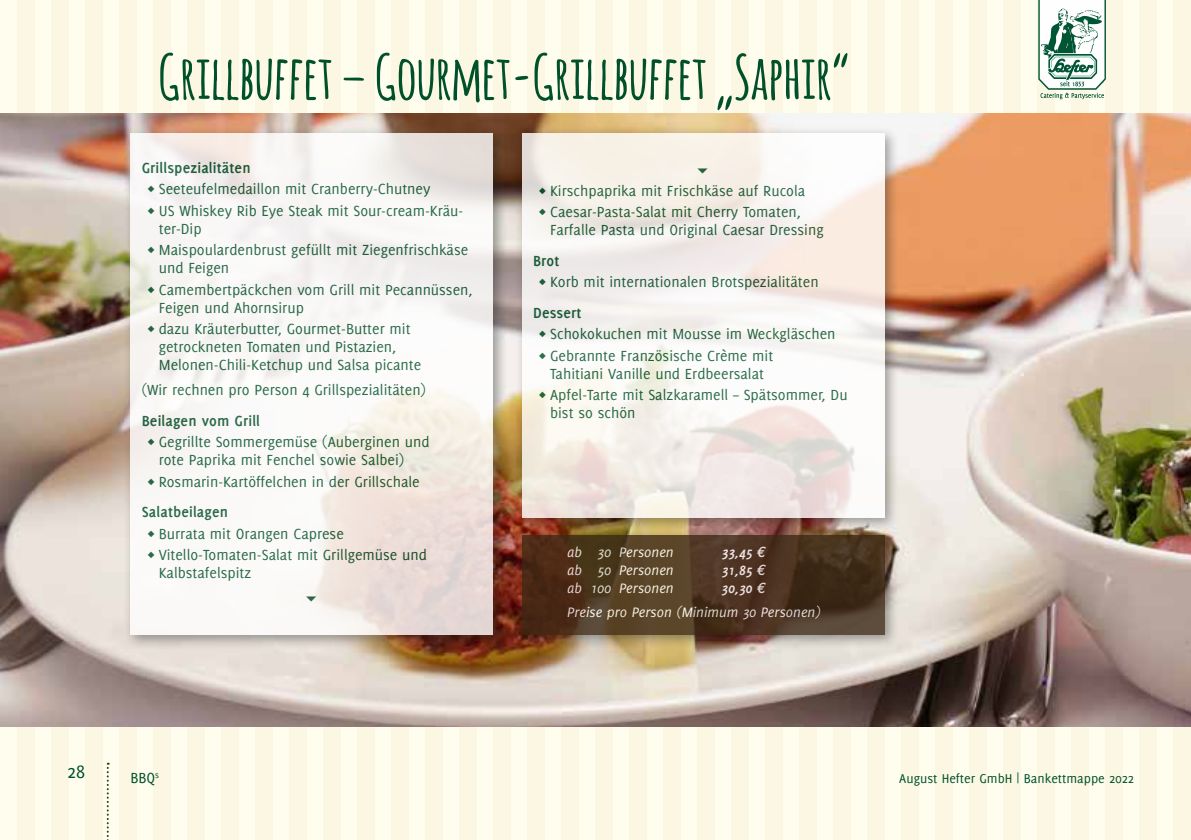
<style>
.page{position:relative;width:1191px;height:840px;background:#fff}
.page>*{position:absolute;margin:0;border:0;box-sizing:border-box;transform-origin:0 0}
.t1{font:700 60px "Amatic";letter-spacing:.01em;color:#00512a}
.t2{font:20px "Delicious";color:#00512a}
.t3{font:16px/21.4px "Delicious";color:#00512a}
.t4{font:700 16px "Delicious";letter-spacing:.01em;color:#00512a}
.t5{font:italic 15px "Delicious";color:#fff}
.t6{font:italic 700 15px "Delicious";color:#fff}
.t7{font:14px "Delicious";color:#00512a}
</style>
<div class="page">
<div style="left:0;top:0;width:1191px;height:839px;background:#fffdee"></div>
<hr style="left:0;top:0;width:1px;height:839px;background:#fcf7e3">
<div style="left:17px;top:0;width:17px;height:839px;background:#fcf7e3"></div>
<div style="left:51px;top:0;width:17px;height:839px;background:#fcf7e3"></div>
<div style="left:85px;top:0;width:17px;height:839px;background:#fcf7e3"></div>
<div style="left:119px;top:0;width:17px;height:839px;background:#fcf7e3"></div>
<div style="left:153px;top:0;width:17px;height:839px;background:#fcf7e3"></div>
<div style="left:187px;top:0;width:17px;height:839px;background:#fcf7e3"></div>
<div style="left:221px;top:0;width:17px;height:839px;background:#fcf7e3"></div>
<div style="left:255px;top:0;width:17px;height:839px;background:#fcf7e3"></div>
<div style="left:289px;top:0;width:17px;height:839px;background:#fcf7e3"></div>
<div style="left:323px;top:0;width:17px;height:839px;background:#fcf7e3"></div>
<div style="left:357px;top:0;width:17px;height:839px;background:#fcf7e3"></div>
<div style="left:391px;top:0;width:17px;height:839px;background:#fcf7e3"></div>
<div style="left:425px;top:0;width:17px;height:839px;background:#fcf7e3"></div>
<div style="left:459px;top:0;width:17px;height:839px;background:#fcf7e3"></div>
<div style="left:493px;top:0;width:17px;height:839px;background:#fcf7e3"></div>
<div style="left:527px;top:0;width:17px;height:839px;background:#fcf7e3"></div>
<div style="left:561px;top:0;width:17px;height:839px;background:#fcf7e3"></div>
<div style="left:595px;top:0;width:17px;height:839px;background:#fcf7e3"></div>
<div style="left:629px;top:0;width:17px;height:839px;background:#fcf7e3"></div>
<div style="left:663px;top:0;width:17px;height:839px;background:#fcf7e3"></div>
<div style="left:697px;top:0;width:17px;height:839px;background:#fcf7e3"></div>
<div style="left:731px;top:0;width:17px;height:839px;background:#fcf7e3"></div>
<div style="left:765px;top:0;width:17px;height:839px;background:#fcf7e3"></div>
<div style="left:799px;top:0;width:17px;height:839px;background:#fcf7e3"></div>
<div style="left:833px;top:0;width:17px;height:839px;background:#fcf7e3"></div>
<div style="left:867px;top:0;width:17px;height:839px;background:#fcf7e3"></div>
<div style="left:901px;top:0;width:17px;height:839px;background:#fcf7e3"></div>
<div style="left:935px;top:0;width:17px;height:839px;background:#fcf7e3"></div>
<div style="left:969px;top:0;width:17px;height:839px;background:#fcf7e3"></div>
<div style="left:1003px;top:0;width:17px;height:839px;background:#fcf7e3"></div>
<div style="left:1037px;top:0;width:17px;height:839px;background:#fcf7e3"></div>
<div style="left:1071px;top:0;width:18px;height:839px;background:#fcf7e3"></div>
<div style="left:1106px;top:0;width:17px;height:839px;background:#fcf7e3"></div>
<div style="left:1140px;top:0;width:17px;height:839px;background:#fcf7e3"></div>
<div style="left:1174px;top:0;width:17px;height:839px;background:#fcf7e3"></div>
<svg style="left:1038px;top:0;width:68px;height:99px"></svg>
<svg style="left:107px;top:762px;width:2px;height:78px"></svg>
<img style="left:0;top:113px;width:1191px;height:613px">
<div style="left:515px;top:528px;width:384px;height:121px;background:#1d1d1b;opacity:.5"></div>
<svg style="left:522px;top:535px;width:362px;height:99px;background:#4d3520"></svg>
<div style="left:123px;top:126px;width:385px;height:523px;background:#1d1d1b;opacity:.5"></div>
<svg style="left:130px;top:133px;width:363px;height:501px"></svg>
<div style="left:515px;top:126px;width:384px;height:406px;background:#1d1d1b;opacity:.5"></div>
<svg style="left:522px;top:133px;width:362px;height:385px"></svg>
<svg style="left:306px;top:596px;width:10px;height:5px"></svg>
<svg style="left:697px;top:168px;width:10px;height:5px"></svg>
<h1 class="t1" style="left:159px;top:34px;width:691px">GRILLBUFFET – GOURMET-GRILLBUFFET „SAPHIR“</h1>
<p class="t4" style="left:142px;top:158px;width:110px">Grillspezialitäten</p>
<p class="t3" style="left:147px;top:178px;width:317px">◊ Seeteufelmedaillon mit Cranberry-Chutney<br>◊ US Whiskey Rib Eye Steak mit Sour-cream-Kräu-</p>
<p class="t3" style="left:147px;top:217px;width:322px;text-indent:11px">ter-Dip<br>◊ Maispoulardenbrust gefüllt mit Ziegenfrischkäse</p>
<p class="t3" style="left:147px;top:257px;width:327px;text-indent:11px">und Feigen<br>◊ Camembertpäckchen vom Grill mit Pecannüssen,</p>
<p class="t3" style="left:147px;top:296px;width:265px;text-indent:11px">Feigen und Ahornsirup<br>◊ dazu Kräuterbutter, Gourmet-Butter mit</p>
<p class="t3" style="left:159px;top:337px;width:264px;line-height:18px">getrockneten Tomaten und Pistazien,<br>Melonen-Chili-Ketchup und Salsa picante</p>
<p class="t3" style="left:142px;top:378px;width:286px">(Wir rechnen pro Person 4 Grillspezialitäten)</p>
<p class="t4" style="left:142px;top:411px;width:120px">Beilagen vom Grill</p>
<p class="t3" style="left:159px;top:432px;width:272px;line-height:18px;text-indent:-11px">◊ Gegrillte Sommergemüse (Auberginen und rote Paprika mit Fenchel sowie Salbei)</p>
<p class="t3" style="left:147px;top:470px;width:274px">◊ Rosmarin-Kartöffelchen in der Grillschale</p>
<p class="t4" style="left:142px;top:502px;width:88px">Salatbeilagen</p>
<p class="t3" style="left:147px;top:522px;width:281px">◊ Burrata mit Orangen Caprese<br>◊ Vitello-Tomaten-Salat mit Grillgemüse und</p>
<p class="t3" style="left:159px;top:561px;width:94px">Kalbstafelspitz</p>
<p class="t3" style="left:539px;top:180px;width:268px">◊ Kirschpaprika mit Frischkäse auf Rucola ◊ Caesar-Pasta-Salat mit Cherry Tomaten,</p>
<p class="t3" style="left:550px;top:219px;width:275px">Farfalle Pasta und Original Caesar Dressing</p>
<p class="t4" style="left:533px;top:251px;width:28px">Brot</p>
<p class="t3" style="left:539px;top:271px;width:281px">◊ Korb mit internationalen Brotspezialitäten</p>
<p class="t4" style="left:533px;top:303px;width:50px">Dessert</p>
<p class="t3" style="left:539px;top:323px;width:298px">◊ Schokokuchen mit Mousse im Weckgläschen ◊ Gebrannte Französische Crème mit</p>
<p class="t3" style="left:539px;top:362px;width:310px;text-indent:11px">Tahitiani Vanille und Erdbeersalat<br>◊ Apfel-Tarte mit Salzkaramell – Spätsommer, Du</p>
<p class="t3" style="left:550px;top:402px;width:87px">bist so schön</p>
<p class="t5" style="left:567px;top:543px;width:108px">ab 30 Personen</p>
<p class="t6" style="left:721px;top:543px;width:45px">33,45 ¤</p>
<p class="t5" style="left:567px;top:561px;width:108px">ab 50 Personen</p>
<p class="t6" style="left:721px;top:561px;width:45px">31,85 ¤</p>
<p class="t5" style="left:567px;top:579px;width:108px">ab 100 Personen</p>
<p class="t6" style="left:721px;top:579px;width:45px">30,30 ¤</p>
<p class="t5" style="left:567px;top:603px;width:255px">Preise pro Person (Minimum 30 Personen)</p>
<p class="t2" style="left:67px;top:759px;width:19px">28</p>
<p class="t3" style="left:130px;top:766px;width:30px">BBQ<sup>s</sup></p>
<p class="t7" style="left:899px;top:770px;width:236px">August Hefter GmbH | Bankettmappe 2022</p>
</div>
